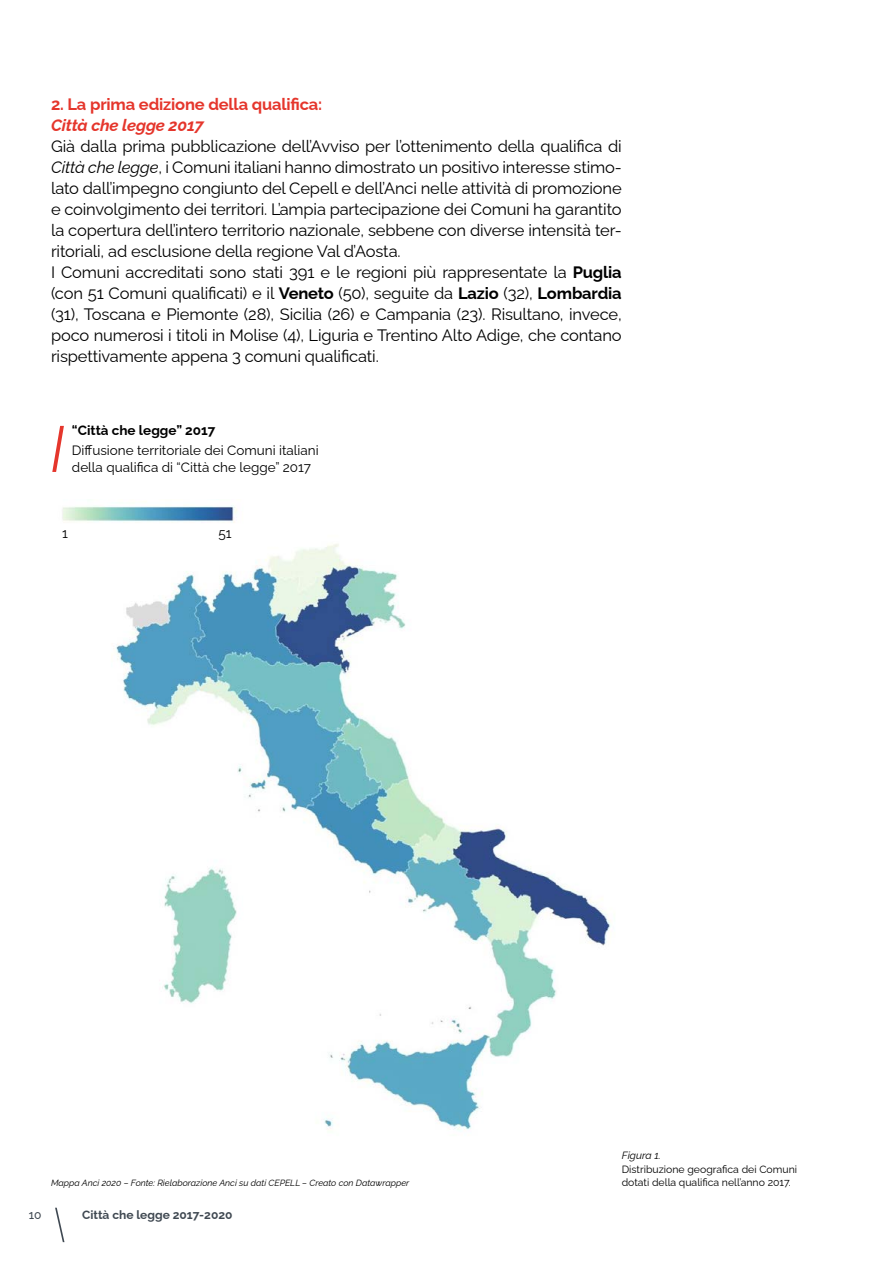
<style>
.page{position:relative;width:893px;height:1263px;background:#fff}
.page>*{position:absolute;margin:0;border:0;box-sizing:border-box;transform-origin:0 0}
.t1{font:16.5px/21px "Raleway";letter-spacing:-.01em;color:#000}
.t2{font:700 16.5px "Raleway";letter-spacing:-.01em;color:#e5362c}
.t3{font:italic 700 16.5px "Raleway";letter-spacing:-.01em;color:#e5362c}
.t4{font:13.5px/17.2px "Raleway";color:#000}
.t5{font:700 13.5px "Raleway";color:#000}
.t6{font:700 12px "Raleway";color:#404952}
.t7{font:500 12px "Raleway";color:#404952}
.t8{font:10.5px "Raleway";color:#000}
.t9{font:italic 10.5px "Raleway";color:#000}
.t10{font:italic 9px "Raleway";color:#000}
.s1{font-style:italic}
.s2{font-weight:700}
</style>
<div class="page">
<svg style="left:55px;top:1208px;width:9px;height:34px"></svg>
<img style="left:62px;top:505px;width:549px;height:625px">
<svg style="left:52px;top:426px;width:12px;height:46px"></svg>
<p class="t2" style="left:51px;top:91px;width:273px">2. La prima edizione della qualifica:</p>
<p class="t3" style="left:51px;top:112px;width:154px">Città che legge 2017</p>
<p class="t1" style="left:51px;top:134px;width:572px">Già dalla prima pubblicazione dell’Avviso per l’ottenimento della qualifica di <span class="s1">Città che legge</span>, i Comuni italiani hanno dimostrato un positivo interesse stimo&shy;lato dall’impegno congiunto del Cepell e dell’Anci nelle attività di promozione e coinvolgimento dei territori. L’ampia partecipazione dei Comuni ha garantito la copertura dell’intero territorio nazionale, sebbene con diverse intensità ter&shy;ritoriali, ad esclusione della regione Val d’Aosta.<br>I Comuni accreditati sono stati 391 e le regioni più rappresentate la <span class="s2">Puglia </span>(con 51 Comuni qualificati) e il <span class="s2">Veneto</span> (50), seguite da <span class="s2">Lazio</span> (32), <span class="s2">Lombardia </span>(31), Toscana e Piemonte (28), Sicilia (26) e Campania (23). Risultano, invece, poco numerosi i titoli in Molise (4), Liguria e Trentino Alto Adige, che contano rispettivamente appena 3 comuni qualificati.</p>
<p class="t5" style="left:72px;top:420px;width:145px">“Città che legge” 2017</p>
<p class="t4" style="left:72px;top:440px;width:248px">Diffusione territoriale dei Comuni italiani della qualifica di “Città che legge” 2017</p>
<p class="t4" style="left:62px;top:523px;width:7px">1</p>
<p class="t4" style="left:219px;top:523px;width:15px">51</p>
<p class="t9" style="left:622px;top:1147px;width:40px">Figura 1.</p>
<p class="t8" style="left:622px;top:1161px;width:177px">Distribuzione geografica dei Comuni</p>
<p class="t10" style="left:51px;top:1176px;width:360px">Mappa Anci 2020 – Fonte: Rielaborazione Anci su dati CEPELL – Creato con Datawrapper</p>
<p class="t8" style="left:622px;top:1174px;width:171px">dotati della qualifica nell’anno 2017.</p>
<p class="t7" style="left:29px;top:1205px;width:14px">10</p>
<p class="t6" style="left:82px;top:1205px;width:152px">Città che legge 2017-2020</p>
</div>
